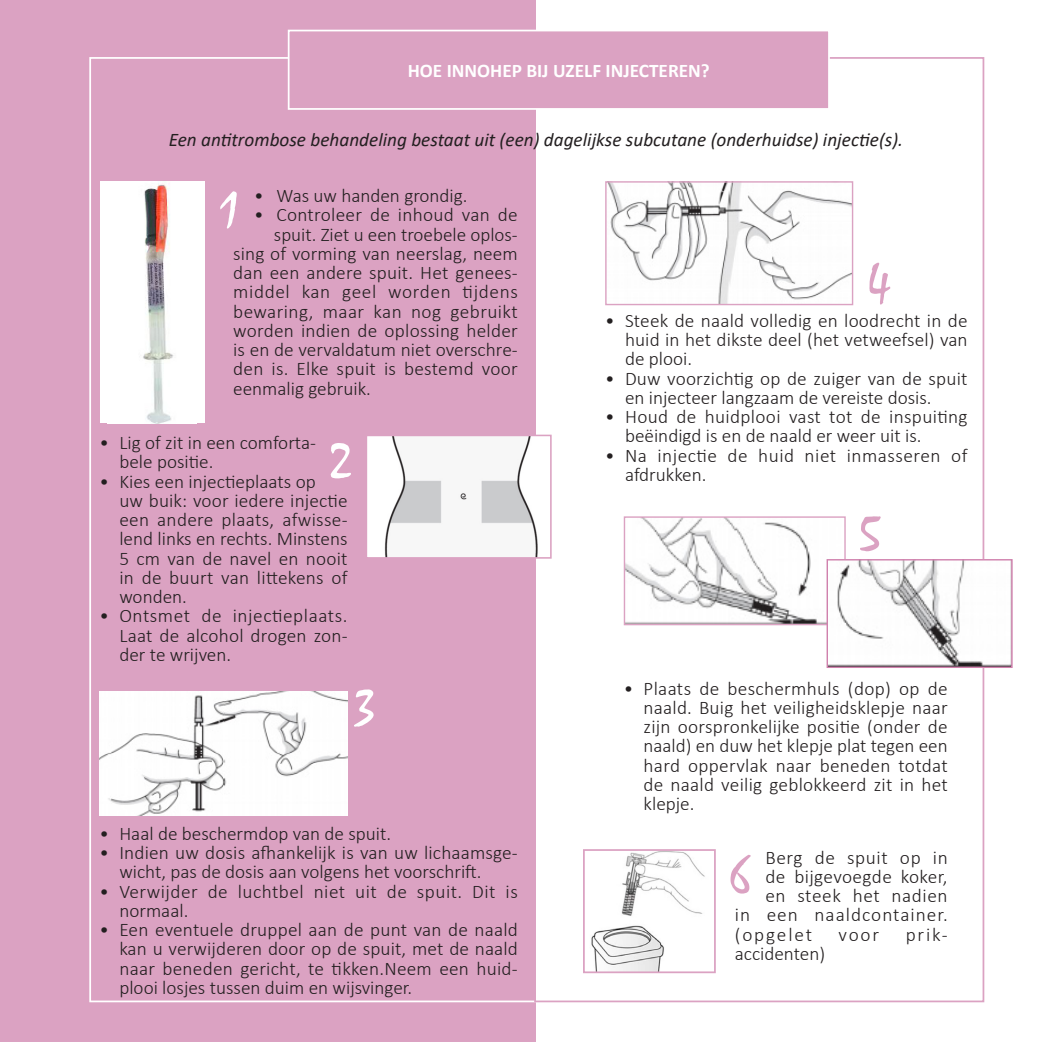
<style>
.page{position:relative;width:1042px;height:1042px;background:#fff}
.page>*{position:absolute;margin:0;border:0;box-sizing:border-box;transform-origin:0 0}
.FIGUUR-tekst_in_kade{font:52.5px "Mistral";color:#fff}
.FIGUUR-tekst_in_kade-2{font:52.5px "Mistral";color:#dba2c2}
.INSTRUCTIEFICHE_bull{font:300 19.25px/19.2px "Calibri";letter-spacing:.005em;color:#231f20}
.INSTRUCTIEFICHE_bull-2{font:300 19.25px/19.2px "Calibri";letter-spacing:.025em;color:#231f20}
.INSTRUCTIEFICHE_teks{font:italic 19.25px "Calibri";color:#231f20}
.INSTRUCTIEFICHE_bull-3{font:300 19.25px "Calibri";letter-spacing:.03em;color:#231f20}
.INSTRUCTIEFICHE_tite{font:700 19.25px "Calibri";color:#fff}
.INSTRUCTIEFICHE_bull-4{font:300 19.25px "Calibri";letter-spacing:.05em;color:#231f20}
.INSTRUCTIEFICHE_bull-5{font:300 19.25px "Calibri";letter-spacing:.035em;color:#231f20}
.INSTRUCTIEFICHE_bull-6{font:300 19.25px "Calibri";letter-spacing:.095em;color:#231f20}
</style>
<div class="page">
<div style="left:0;top:0;width:536px;height:1042px;background:#dba2c2"></div>
<img style="left:100px;top:691px;width:248px;height:124px">
<img style="left:591px;top:852px;width:114px;height:118px">
<div style="left:583px;top:849px;width:133px;height:124px;border:2px solid #dba2c2"></div>
<img style="left:607px;top:183px;width:244px;height:120px">
<div style="left:605px;top:181px;width:248px;height:124px;border:1px solid #dba2c2"></div>
<div style="left:289px;top:31px;width:540px;height:78px;background:#dba2c2"></div>
<div style="left:288px;top:30px;width:542px;height:80px;border:2px solid #fff"></div>
<img style="left:370px;top:438px;width:168px;height:118px">
<div style="left:366px;top:435px;width:186px;height:124px;border:2px solid #dba2c2"></div>
<img style="left:626px;top:518px;width:200px;height:105px">
<div style="left:624px;top:516px;width:222px;height:109px;border:1px solid #dba2c2"></div>
<div style="left:100px;top:182px;width:104px;height:241px;background:#fff"></div>
<img style="left:143px;top:183px;width:31px;height:240px">
<img style="left:828px;top:561px;width:182px;height:105px">
<div style="left:826px;top:559px;width:186px;height:109px;border:1px solid #d081ad"></div>
<p class="INSTRUCTIEFICHE_tite" style="left:408px;top:57px;width:304px">HOE INNOHEP BIJ UZELF INJECTEREN?</p>
<p class="INSTRUCTIEFICHE_teks" style="left:169px;top:126px;width:736px">Een antitrombose behandeling bestaat uit (een) dagelijkse subcutane (onderhuidse) injectie(s).</p>
<p class="INSTRUCTIEFICHE_bull" style="left:254px;top:186px;width:215px">• Was uw handen grondig.</p>
<p class="INSTRUCTIEFICHE_bull" style="left:254px;top:205px;width:265px">• Controleer de inhoud van de</p>
<p class="INSTRUCTIEFICHE_bull" style="left:274px;top:224px;width:245px">spuit. Ziet u een troebele oplos-</p>
<p class="INSTRUCTIEFICHE_bull" style="left:233px;top:244px;width:286px">sing of vorming van neerslag, neem</p>
<p class="INSTRUCTIEFICHE_bull" style="left:233px;top:263px;width:286px">dan een andere spuit. Het genees-</p>
<p class="INSTRUCTIEFICHE_bull-3" style="left:233px;top:280px;width:286px">middel kan geel worden tijdens</p>
<p class="INSTRUCTIEFICHE_bull" style="left:233px;top:301px;width:286px">bewaring, maar kan nog gebruikt</p>
<p class="INSTRUCTIEFICHE_bull" style="left:233px;top:321px;width:286px">worden indien de oplossing helder</p>
<p class="INSTRUCTIEFICHE_bull" style="left:233px;top:340px;width:286px">is en de vervaldatum niet overschre-</p>
<p class="INSTRUCTIEFICHE_bull" style="left:233px;top:359px;width:286px">den is. Elke spuit is bestemd voor</p>
<p class="INSTRUCTIEFICHE_bull" style="left:233px;top:378px;width:139px">eenmalig gebruik.</p>
<p class="FIGUUR-tekst_in_kade" style="left:219px;top:176px;width:22px">1</p>
<p class="INSTRUCTIEFICHE_bull" style="left:119px;top:433px;width:198px;text-indent:-20px">• Lig of zit in een comforta&shy;bele positie.</p>
<p class="INSTRUCTIEFICHE_bull" style="left:119px;top:471px;width:230px;text-indent:-20px">• Kies een injectieplaats op<br>uw buik: voor iedere injectie een andere plaats, afwisse&shy;lend links en rechts. Minstens<br>5 cm van de navel en nooit in de buurt van littekens of wonden.</p>
<p class="INSTRUCTIEFICHE_bull" style="left:119px;top:606px;width:230px;text-align:justify;text-indent:-20px">• Ontsmet de injectieplaats.<br>Laat de alcohol drogen zon&shy;der te wrijven.</p>
<p class="FIGUUR-tekst_in_kade" style="left:330px;top:427px;width:22px">2</p>
<p class="FIGUUR-tekst_in_kade" style="left:355px;top:675px;width:22px">3</p>
<p class="INSTRUCTIEFICHE_bull" style="left:99px;top:823px;width:293px">• Haal de beschermdop van de spuit.</p>
<p class="INSTRUCTIEFICHE_bull" style="left:119px;top:843px;width:400px;text-indent:-20px">• Indien uw dosis afhankelijk is van uw lichaamsge&shy;wicht, pas de dosis aan volgens het voorschrift.</p>
<p class="INSTRUCTIEFICHE_bull-2" style="left:119px;top:881px;width:400px;text-indent:-20px">• Verwijder de luchtbel niet uit de spuit. Dit is normaal.</p>
<p class="INSTRUCTIEFICHE_bull" style="left:119px;top:920px;width:400px;text-align:justify;text-indent:-20px">• Een eventuele druppel aan de punt van de naald kan u verwijderen door op de spuit, met de naald naar beneden gericht, te tikken.Neem een huid&shy;plooi losjes tussen duim en wijsvinger.</p>
<p class="FIGUUR-tekst_in_kade-2" style="left:869px;top:249px;width:22px">4</p>
<p class="INSTRUCTIEFICHE_bull" style="left:625px;top:311px;width:344px;text-align:justify;text-indent:-20px">• Steek de naald volledig en loodrecht in de huid in het dikste deel (het vetweefsel) van de plooi.</p>
<p class="INSTRUCTIEFICHE_bull" style="left:625px;top:368px;width:344px;text-indent:-20px">• Duw voorzichtig op de zuiger van de spuit en injecteer langzaam de vereiste dosis.</p>
<p class="INSTRUCTIEFICHE_bull" style="left:625px;top:407px;width:344px;text-indent:-20px">• Houd de huidplooi vast tot de inspuiting beëindigd is en de naald er weer uit is.</p>
<p class="INSTRUCTIEFICHE_bull-2" style="left:625px;top:445px;width:344px;text-indent:-20px">• Na injectie de huid niet inmasseren of afdrukken.</p>
<p class="FIGUUR-tekst_in_kade-2" style="left:860px;top:500px;width:22px">5</p>
<p class="INSTRUCTIEFICHE_bull" style="left:643px;top:678px;width:306px;text-align:justify;text-indent:-20px">• Plaats de beschermhuls (dop) op de naald. Buig het veiligheidsklepje naar zijn oorspronkelijke positie (onder de naald) en duw het klepje plat tegen een hard oppervlak naar beneden totdat de naald veilig geblokkeerd zit in het klepje.</p>
<p class="INSTRUCTIEFICHE_bull-5" style="left:765px;top:845px;width:184px">Berg de spuit op in</p>
<p class="INSTRUCTIEFICHE_bull" style="left:765px;top:866px;width:184px">de bijgevoegde koker,</p>
<p class="INSTRUCTIEFICHE_bull-3" style="left:765px;top:884px;width:184px">en steek het nadien</p>
<p class="INSTRUCTIEFICHE_bull-4" style="left:735px;top:903px;width:214px">in een naaldcontainer.</p>
<p class="INSTRUCTIEFICHE_bull-6" style="left:735px;top:922px;width:79px">(opgelet</p>
<p class="INSTRUCTIEFICHE_bull" style="left:838px;top:924px;width:42px">voor</p>
<p class="INSTRUCTIEFICHE_bull" style="left:905px;top:924px;width:44px">prik-</p>
<p class="INSTRUCTIEFICHE_bull" style="left:735px;top:943px;width:92px">accidenten)</p>
<p class="FIGUUR-tekst_in_kade-2" style="left:730px;top:843px;width:22px">6</p>
</div>
